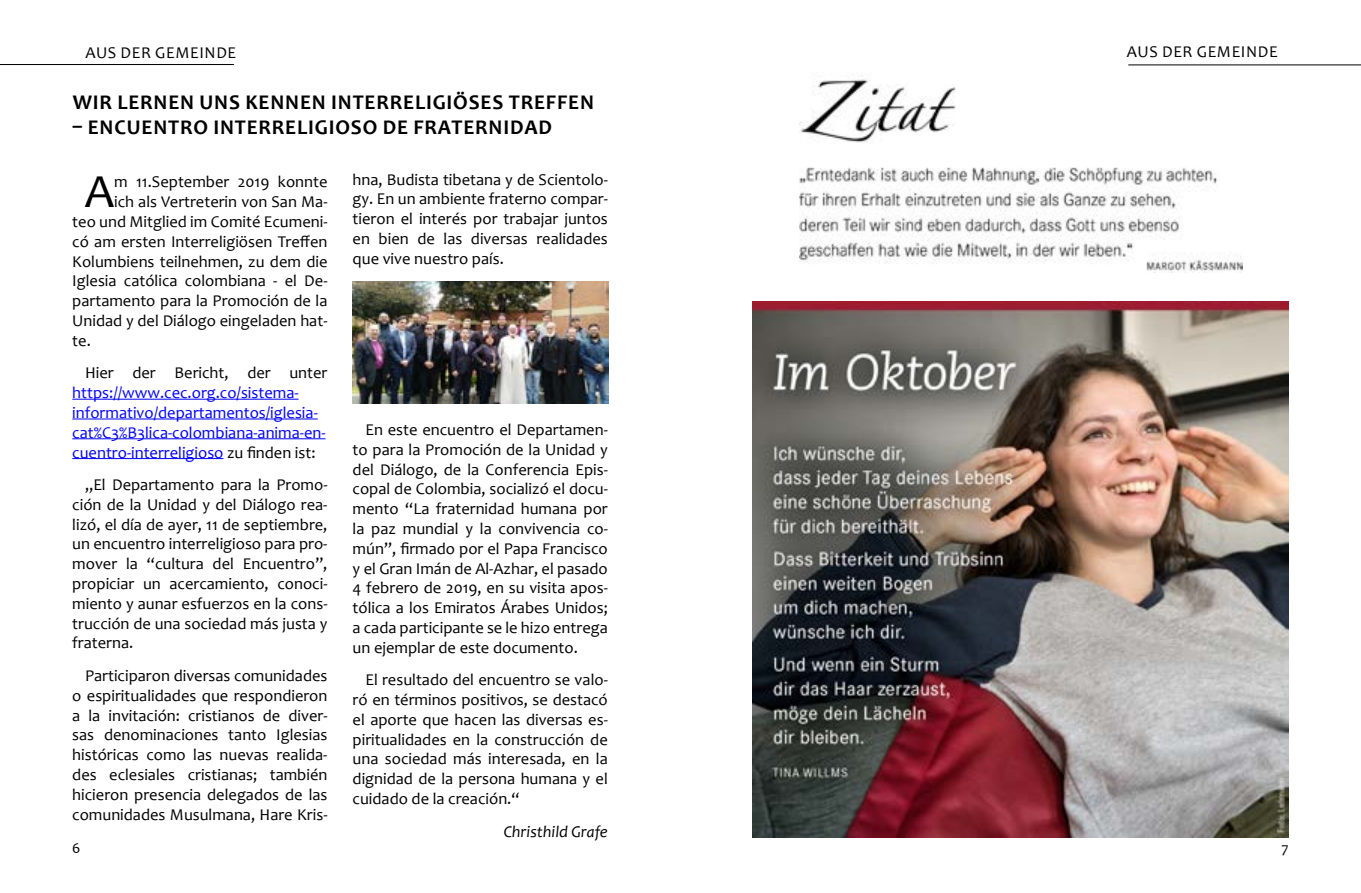
<style>
.page{position:relative;width:1361px;height:893px;background:#fff}
.page>*{position:absolute;margin:0;border:0;box-sizing:border-box;transform-origin:0 0}
.t1{font:47.7px "Candara";color:#000}
.t2{font:700 21px "Candara";letter-spacing:.04em;color:#000}
.t3{font:16.5px/19.8px "Candara";color:#000;text-align:justify}
.t4{font:16.5px/19.8px "Candara";color:#00f}
.t5{font:16.5px "Candara";letter-spacing:.04em;color:#000}
.t6{font:italic 16.5px "Candara";color:#000}
.t7{font:15px "Candara";color:#000}
.s1{color:#000}
</style>
<div class="page">
<hr style="left:0;top:64px;width:234px;height:1px;background:#000">
<hr style="left:1128px;top:65px;width:233px;height:1px;background:#000">
<hr style="left:72px;top:399px;width:226px;height:1px;background:#00f">
<hr style="left:72px;top:419px;width:246px;height:1px;background:#00f">
<hr style="left:72px;top:438px;width:253px;height:1px;background:#00f">
<hr style="left:72px;top:458px;width:151px;height:1px;background:#00f">
<img style="left:353px;top:282px;width:255px;height:122px">
<img style="left:753px;top:302px;width:535px;height:536px">
<img style="left:799px;top:75px;width:443px;height:198px">
<p class="t5" style="left:85px;top:42px;width:152px">AUS DER GEMEINDE</p>
<p class="t5" style="left:1127px;top:42px;width:152px">AUS DER GEMEINDE</p>
<p class="t2" style="left:73px;top:89px;width:523px">WIR LERNEN UNS KENNEN INTERRELIGIÖSES TREFFEN</p>
<p class="t2" style="left:72px;top:114px;width:481px">– ENCUENTRO INTERRELIGIOSO DE FRATERNIDAD</p>
<h1 class="t1" style="left:85px;top:163px;width:31px">A</h1>
<p class="t3" style="left:114px;top:172px;width:215px">m 11.September 2019 konnte</p>
<p class="t3" style="left:114px;top:192px;width:215px">ich als Vertreterin von San Ma-</p>
<p class="t3" style="left:72px;top:212px;width:257px">teo und Mitglied im Comité Ecumeni-</p>
<p class="t3" style="left:72px;top:232px;width:257px">có am ersten Interreligiösen Treffen</p>
<p class="t3" style="left:72px;top:251px;width:257px">Kolumbiens teilnehmen, zu dem die</p>
<p class="t3" style="left:72px;top:271px;width:257px">Iglesia católica colombiana - el De-</p>
<p class="t3" style="left:72px;top:291px;width:257px">partamento para la Promoción de la</p>
<p class="t3" style="left:72px;top:311px;width:257px">Unidad y del Diálogo eingeladen hat-</p>
<p class="t3" style="left:72px;top:331px;width:20px">te.</p>
<p class="t3" style="left:85px;top:363px;width:244px">Hier der Bericht, der unter</p>
<p class="t4" style="left:72px;top:383px;width:255px">https://www.cec.org.co/sistema&shy;informativo/departamentos/iglesia&shy;cat%C3%B3lica-colombiana-anima-en&shy;cuentro-interreligioso <span class="s1">zu finden ist:</span></p>
<p class="t3" style="left:72px;top:475px;width:257px;text-indent:13px">„El Departamento para la Promo&shy;ción de la Unidad y del Diálogo rea&shy;lizó, el día de ayer, 11 de septiembre, un encuentro interreligioso para pro&shy;mover la “cultura del Encuentro”, propiciar un acercamiento, conoci&shy;miento y aunar esfuerzos en la cons&shy;trucción de una sociedad más justa y fraterna.</p>
<p class="t3" style="left:72px;top:666px;width:257px;text-indent:13px">Participaron diversas comunidades o espiritualidades que respondieron a la invitación: cristianos de diver&shy;sas denominaciones tanto Iglesias históricas como las nuevas realida&shy;des eclesiales cristianas; también hicieron presencia delegados de las comunidades Musulmana, Hare Kris-</p>
<p class="t3" style="left:353px;top:169px;width:257px">hna, Budista tibetana y de Scientolo&shy;gy. En un ambiente fraterno compar&shy;tieron el interés por trabajar juntos en bien de las diversas realidades que vive nuestro país.</p>
<p class="t3" style="left:353px;top:420px;width:257px;text-indent:13px">En este encuentro el Departamen&shy;to para la Promoción de la Unidad y del Diálogo, de la Conferencia Epis&shy;copal de Colombia, socializó el docu&shy;mento “La fraternidad humana por la paz mundial y la convivencia co&shy;mún”, firmado por el Papa Francisco y el Gran Imán de Al-Azhar, el pasado 4 febrero de 2019, en su visita apos&shy;tólica a los Emiratos Árabes Unidos; a cada participante se le hizo entrega un ejemplar de este documento.</p>
<p class="t3" style="left:353px;top:670px;width:257px;text-indent:13px">El resultado del encuentro se valo&shy;ró en términos positivos, se destacó el aporte que hacen las diversas es&shy;piritualidades en la construcción de una sociedad más interesada, en la dignidad de la persona humana y el cuidado de la creación.“</p>
<p class="t6" style="left:504px;top:821px;width:105px">Christhild Grafe</p>
<p class="t7" style="left:72px;top:839px;width:10px">6</p>
<p class="t7" style="left:1281px;top:839px;width:9px">7</p>
</div>
